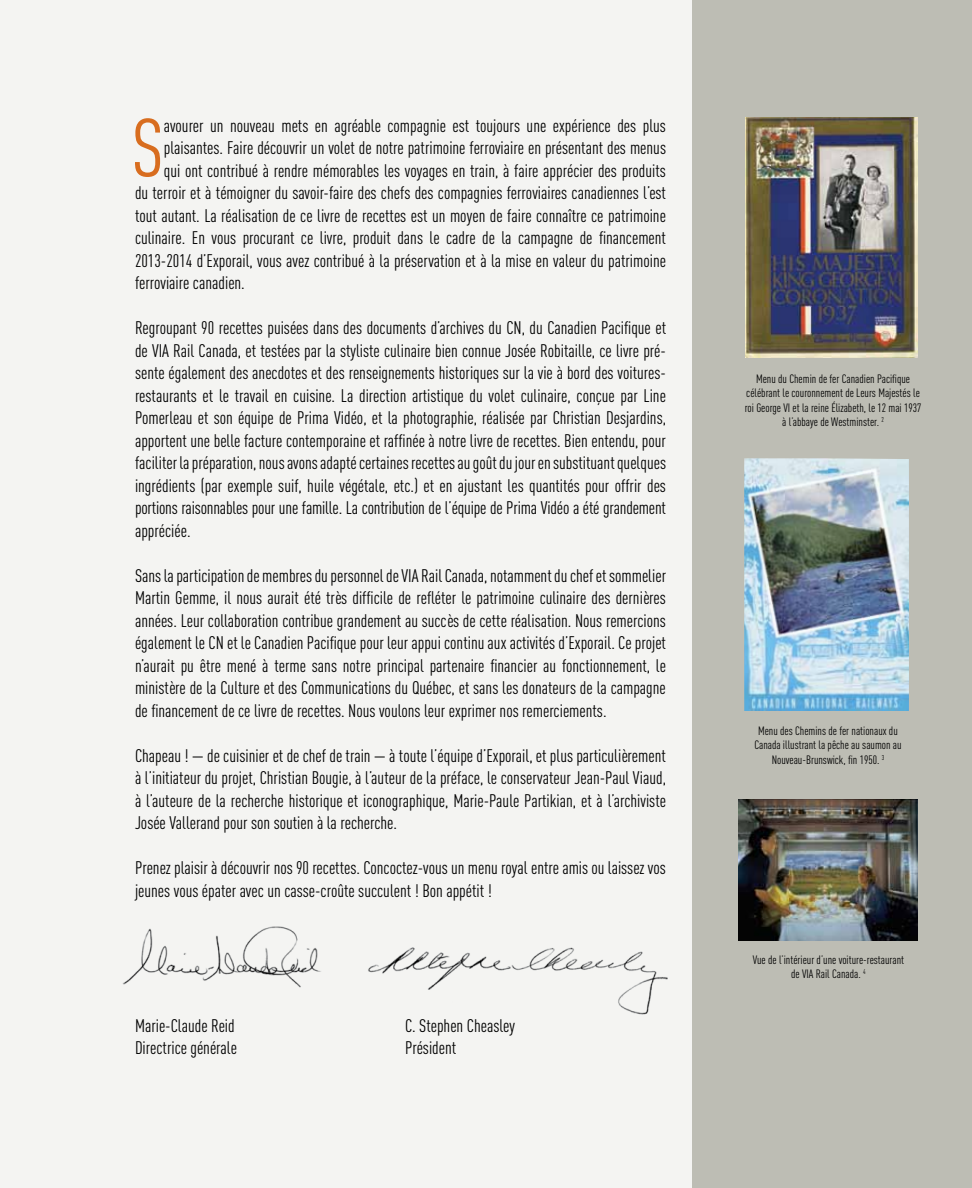
<style>
.page{position:relative;width:972px;height:1188px;background:#f4f4f2}
.page>*{position:absolute;margin:0;border:0;box-sizing:border-box;transform-origin:0 0}
.t1{font:81.15px "DIN Cond";color:#d86d1f}
.t2{font:18px/22.5px "DIN Cond";color:#000;text-align:justify}
.t3{font:12px/14.4px "DIN Cond";color:#000;text-align:center}
</style>
<div class="page">
<div style="left:693px;top:0;width:279px;height:1188px;background:#bdbdb4"></div>
<img style="left:746px;top:117px;width:172px;height:240px">
<img style="left:744px;top:458px;width:165px;height:253px">
<img style="left:739px;top:799px;width:178px;height:141px">
<img style="left:368px;top:933px;width:325px;height:84px">
<img style="left:122px;top:926px;width:199px;height:62px">
<h1 class="t1" style="left:132px;top:101px;width:34px">S</h1>
<p class="t2" style="left:164px;top:114px;width:504px">avourer un nouveau mets en agréable compagnie est toujours une expérience des plus</p>
<p class="t2" style="left:164px;top:136px;width:504px">plaisantes. Faire découvrir un volet de notre patrimoine ferroviaire en présentant des menus</p>
<p class="t2" style="left:164px;top:159px;width:504px">qui ont contribué à rendre mémorables les voyages en train, à faire apprécier des produits</p>
<p class="t2" style="left:135px;top:181px;width:533px">du terroir et à témoigner du savoir-faire des chefs des compagnies ferroviaires canadiennes l’est</p>
<p class="t2" style="left:135px;top:204px;width:532px">tout autant. La réalisation de ce livre de recettes est un moyen de faire connaître ce patrimoine</p>
<p class="t2" style="left:135px;top:226px;width:533px">culinaire. En vous procurant ce livre, produit dans le cadre de la campagne de financement</p>
<p class="t2" style="left:135px;top:249px;width:533px">2013-2014 d’Exporail, vous avez contribué à la préservation et à la mise en valeur du patrimoine</p>
<p class="t2" style="left:135px;top:271px;width:111px">ferroviaire canadien.</p>
<p class="t2" style="left:135px;top:316px;width:533px">Regroupant 90 recettes puisées dans des documents d’archives du CN, du Canadien Pacifique et de VIA Rail Canada, et testées par la styliste culinaire bien connue Josée Robitaille, ce livre pré&shy;sente également des anecdotes et des renseignements historiques sur la vie à bord des voitures&shy;restaurants et le travail en cuisine. La direction artistique du volet culinaire, conçue par Line Pomerleau et son équipe de Prima Vidéo, et la photographie, réalisée par Christian Desjardins, apportent une belle facture contemporaine et raffinée à notre livre de recettes. Bien entendu, pour faciliter la préparation, nous avons adapté certaines recettes au goût du jour en substituant quelques ingrédients (par exemple suif, huile végétale, etc.) et en ajustant les quantités pour offrir des portions raisonnables pour une famille. La contribution de l’équipe de Prima Vidéo a été grandement appréciée.</p>
<p class="t2" style="left:135px;top:564px;width:533px">Sans la participation de membres du personnel de VIA Rail Canada, notamment du chef et sommelier Martin Gemme, il nous aurait été très difficile de refléter le patrimoine culinaire des dernières années. Leur collaboration contribue grandement au succès de cette réalisation. Nous remercions également le CN et le Canadien Pacifique pour leur appui continu aux activités d’Exporail. Ce projet n’aurait pu être mené à terme sans notre principal partenaire financier au fonctionnement, le ministère de la Culture et des Communications du Québec, et sans les donateurs de la campagne de financement de ce livre de recettes. Nous voulons leur exprimer nos remerciements.</p>
<p class="t2" style="left:135px;top:744px;width:533px">Chapeau ! — de cuisinier et de chef de train — à toute l’équipe d’Exporail, et plus particulièrement à l’initiateur du projet, Christian Bougie, à l’auteur de la préface, le conservateur Jean-Paul Viaud, à l’auteure de la recherche historique et iconographique, Marie-Paule Partikian, et à l’archiviste Josée Vallerand pour son soutien à la recherche.</p>
<p class="t2" style="left:135px;top:856px;width:532px">Prenez plaisir à découvrir nos 90 recettes. Concoctez-vous un menu royal entre amis ou laissez vos jeunes vous épater avec un casse-croûte succulent ! Bon appétit !</p>
<p class="t2" style="left:135px;top:1014px;width:101px">Marie-Claude Reid</p>
<p class="t2" style="left:405px;top:1014px;width:112px">C. Stephen Cheasley</p>
<p class="t2" style="left:135px;top:1036px;width:104px">Directrice générale</p>
<p class="t2" style="left:405px;top:1036px;width:53px">Président</p>
<p class="t3" style="left:745px;top:371px;width:178px">Menu du Chemin de fer Canadien Pacifique célébrant le couronnement de Leurs Majestés le roi George VI et la reine Élizabeth, le 12 mai 1937 à l’abbaye de Westminster. <sup>2</sup></p>
<p class="t3" style="left:754px;top:723px;width:149px">Menu des Chemins de fer nationaux du<br>Canada illustrant la pêche au saumon au<br>Nouveau-Brunswick, fin 1950. <sup>3</sup></p>
<p class="t3" style="left:753px;top:952px;width:153px">Vue de l’intérieur d’une voiture-restaurant de VIA Rail Canada. <sup>4</sup></p>
</div>
